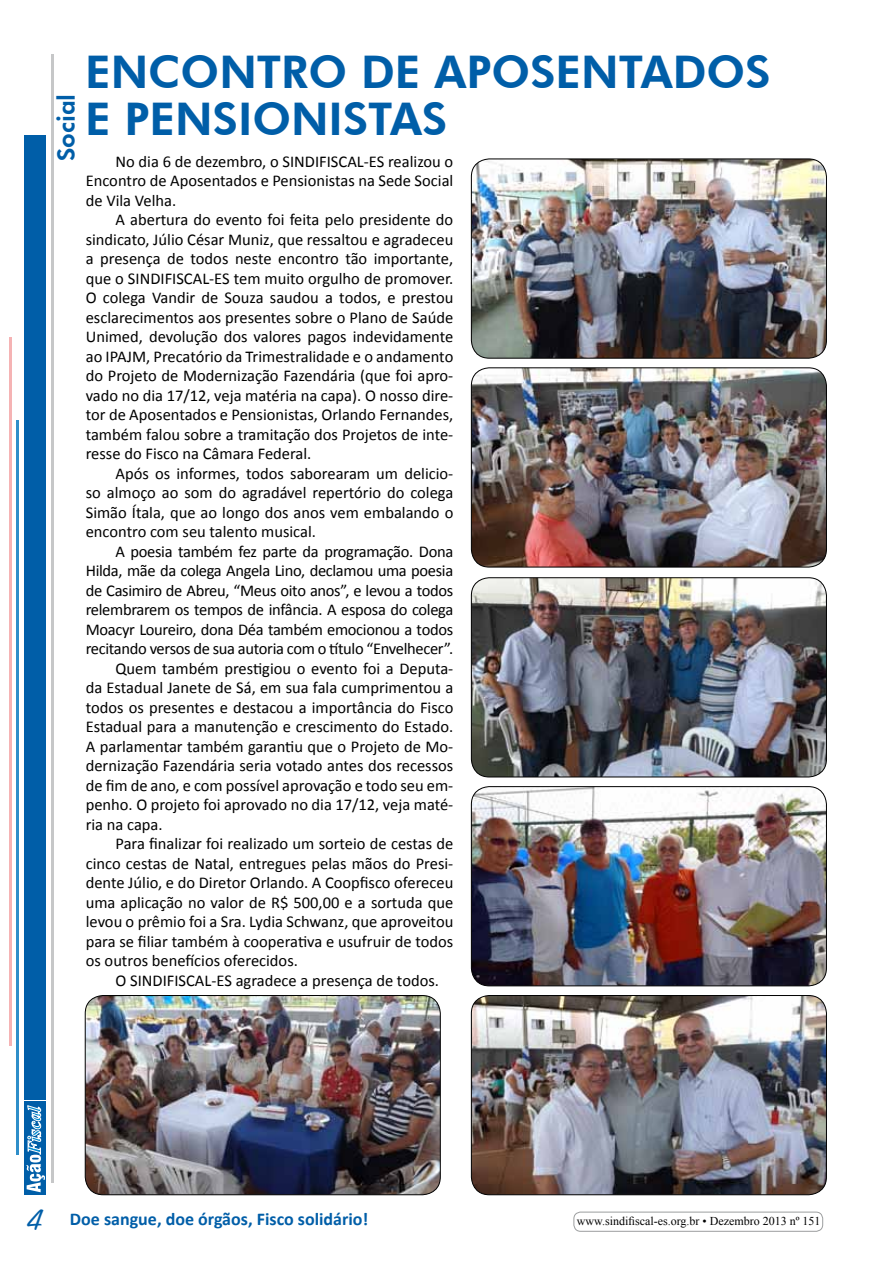
<style>
.page{position:relative;width:893px;height:1263px;background:#fff}
.page>*{position:absolute;margin:0;border:0;box-sizing:border-box;transform-origin:0 0}
.t1{font:800 45px "Futura BT";color:#005ea8}
.t2{font:800 24px "Futura BT";color:#005ea8}
.t3{font:700 18px "Calibri";color:#005ea8}
.t4{font:16.5px/19.5px "Calibri";color:#000;text-align:justify}
.t5{font:16.5px "Calibri";letter-spacing:-.02em;color:#000}
.t6{font:12px "Times New Roman";color:#000}
.s1{font-family:"Freehand 575 BT Regular B";font-weight:400;font-size:33px}
</style>
<div class="page">
<div style="left:24px;top:1102px;width:22px;height:93px;background:#005ea8"></div>
<svg style="left:27px;top:1105px;width:18px;height:87px"></svg>
<div style="left:24px;top:135px;width:22px;height:964px;background:#005ea8"></div>
<hr style="left:51px;top:54px;width:3px;height:1128px;background:#c6c7c8">
<svg style="left:9px;top:338px;width:10px;height:816px"></svg>
<div style="left:573px;top:1212px;width:250px;height:20px;border:1px solid #9c9e9f;border-radius:7px"></div>
<img style="left:471px;top:159px;width:355px;height:199px">
<div style="left:471px;top:159px;width:356px;height:199px;border:1px solid #000;border-radius:18px"></div>
<img style="left:471px;top:578px;width:355px;height:199px">
<div style="left:471px;top:577px;width:356px;height:200px;border:1px solid #000;border-radius:18px"></div>
<img style="left:471px;top:368px;width:355px;height:199px">
<div style="left:471px;top:368px;width:356px;height:199px;border:1px solid #000;border-radius:18px"></div>
<img style="left:471px;top:787px;width:355px;height:199px">
<div style="left:471px;top:786px;width:356px;height:200px;border:1px solid #000;border-radius:18px"></div>
<img style="left:471px;top:995px;width:355px;height:200px">
<div style="left:471px;top:995px;width:356px;height:200px;border:1px solid #000;border-radius:18px"></div>
<img style="left:85px;top:995px;width:355px;height:200px">
<div style="left:85px;top:995px;width:355px;height:200px;border:1px solid #000;border-radius:18px"></div>
<h2 class="t2" style="left:52px;top:161px;width:69px;rotate:-90deg">Social</h2>
<h1 class="t1" style="left:85px;top:45px;width:129px">ENCONTRO</h1>
<h1 class="t1" style="left:361px;top:45px;width:163px">DE APOSENTADOS</h1>
<h1 class="t1" style="left:85px;top:91px;width:93px">E PENSIONISTAS</h1>
<p class="t4" style="left:86px;top:152px;width:369px;text-indent:30px">No dia 6 de dezembro, o SINDIFISCAL-ES realizou o Encontro de Aposentados e Pensionistas na Sede Social de Vila Velha.</p>
<p class="t4" style="left:86px;top:210px;width:369px;text-indent:30px">A abertura do evento foi feita pelo presidente do sindicato, Júlio César Muniz, que ressaltou e agradeceu a presença de todos neste encontro tão importante, que o SINDIFISCAL-ES tem muito orgulho de promover.<br>O colega Vandir de Souza saudou a todos, e prestou esclarecimentos aos presentes sobre o Plano de Saúde Unimed, devolução dos valores pagos indevidamente ao IPAJM, Precatório da Trimestralidade e o andamento do Projeto de Modernização Fazendária (que foi apro&shy;vado no dia 17/12, veja matéria na capa). O nosso dire&shy;tor de Aposentados e Pensionistas, Orlando Fernandes, também falou sobre a tramitação dos Projetos de inte&shy;resse do Fisco na Câmara Federal.</p>
<p class="t4" style="left:86px;top:464px;width:369px;text-indent:30px">Após os informes, todos saborearam um delicio&shy;so almoço ao som do agradável repertório do colega Simão Ítala, que ao longo dos anos vem embalando o encontro com seu talento musical.</p>
<p class="t5" style="left:116px;top:541px;width:339px">A poesia também fez parte da programação. Dona</p>
<p class="t5" style="left:86px;top:560px;width:369px">Hilda, mãe da colega Angela Lino, declamou uma poesia</p>
<p class="t5" style="left:86px;top:580px;width:369px">de Casimiro de Abreu, “Meus oito anos”, e levou a todos</p>
<p class="t5" style="left:86px;top:599px;width:369px">relembrarem os tempos de infância. A esposa do colega</p>
<p class="t5" style="left:86px;top:619px;width:369px">Moacyr Loureiro, dona Déa também emocionou a todos</p>
<p class="t5" style="left:86px;top:638px;width:369px">recitando versos de sua autoria com o título “Envelhecer”.</p>
<p class="t4" style="left:116px;top:659px;width:339px">Quem também prestigiou o evento foi a Deputa-</p>
<p class="t4" style="left:86px;top:678px;width:369px">da Estadual Janete de Sá, em sua fala cumprimentou a</p>
<p class="t4" style="left:86px;top:698px;width:369px">todos os presentes e destacou a importância do Fisco</p>
<p class="t4" style="left:86px;top:717px;width:369px">Estadual para a manutenção e crescimento do Estado.</p>
<p class="t4" style="left:86px;top:737px;width:369px">A parlamentar também garantiu que o Projeto de Mo-</p>
<p class="t4" style="left:86px;top:756px;width:369px">dernização Fazendária seria votado antes dos recessos</p>
<p class="t4" style="left:86px;top:776px;width:369px">de fim de ano, e com possível aprovação e todo seu em-</p>
<p class="t4" style="left:86px;top:795px;width:369px">penho. O projeto foi aprovado no dia 17/12, veja maté-</p>
<p class="t4" style="left:86px;top:815px;width:78px">ria na capa.</p>
<p class="t4" style="left:116px;top:834px;width:339px">Para finalizar foi realizado um sorteio de cestas de</p>
<p class="t4" style="left:86px;top:854px;width:369px">cinco cestas de Natal, entregues pelas mãos do Presi-</p>
<p class="t4" style="left:86px;top:873px;width:369px">dente Júlio, e do Diretor Orlando. A Coopfisco ofereceu</p>
<p class="t4" style="left:86px;top:893px;width:369px">uma aplicação no valor de R$ 500,00 e a sortuda que</p>
<p class="t4" style="left:86px;top:912px;width:369px">levou o prêmio foi a Sra. Lydia Schwanz, que aproveitou</p>
<p class="t4" style="left:86px;top:932px;width:369px">para se filiar também à cooperativa e usufruir de todos</p>
<p class="t4" style="left:86px;top:951px;width:214px">os outros benefícios oferecidos.</p>
<p class="t4" style="left:116px;top:971px;width:325px">O SINDIFISCAL-ES agradece a presença de todos.</p>
<p class="t3" style="left:27px;top:1208px;width:343px"><span class="s1">4</span> Doe sangue, doe órgãos, Fisco solidário!</p>
<p class="t6" style="left:577px;top:1213px;width:245px">www.sindifiscal-es.org.br • Dezembro 2013 nº 151</p>
</div>
